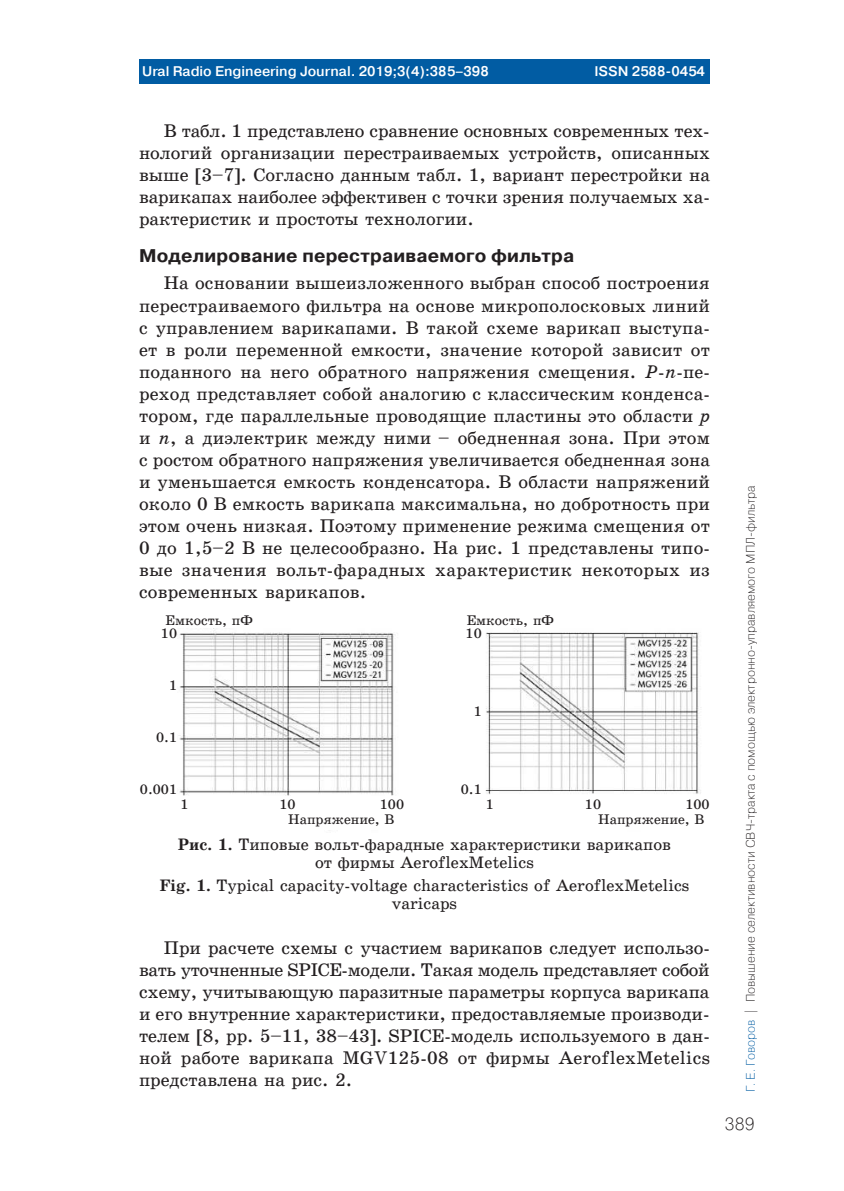
<style>
.page{position:relative;width:844px;height:1191px;background:#fff}
.page>*{position:absolute;margin:0;border:0;box-sizing:border-box;transform-origin:0 0}
.t1{font:18.38px/22.1px "School Book C";letter-spacing:.01em;color:#231f20;text-align:justify}
.t2{font:700 18.38px "Pragmatica";letter-spacing:.01em;color:#231f20}
.t3{font:200 17.5px "Pragmatica";color:#231f20}
.t4{font:16.62px/18.2px "School Book C";color:#231f20;text-align:center}
.t5{font:14px "School Book C";color:#231f20}
.t6{font:500 14px "Pragmatica";color:#fff}
.t7{font:200 12.25px "Pragmatica";color:#231f20}
.s1{font-family:"School Book C Italic"}
.s2{font-family:"School Book C Bold"}
.s3{color:#015ca3}
</style>
<div class="page">
<div style="left:139px;top:60px;width:570px;height:24px;background:#015ca3"></div>
<img style="left:177px;top:628px;width:524px;height:167px">
<div style="left:452px;top:620px;width:29px;height:181px;background:#fff"></div>
<p class="t6" style="left:142px;top:63px;width:348px">Ural Radio Engineering Journal. 2019;3(4):385–398</p>
<p class="t6" style="left:594px;top:63px;width:112px">ISSN 2588-0454</p>
<p class="t1" style="left:139px;top:120px;width:572px;text-indent:25px">В табл. 1 представлено сравнение основных современных тех&shy;нологий организации перестраиваемых устройств, описанных выше [3–7]. Согласно данным табл. 1, вариант перестройки на варикапах наиболее эффективен с точки зрения получаемых ха&shy;рактеристик и простоты технологии.</p>
<p class="t2" style="left:139px;top:244px;width:437px">Моделирование перестраиваемого фильтра</p>
<p class="t1" style="left:139px;top:272px;width:572px;text-indent:25px">На основании вышеизложенного выбран способ построения перестраиваемого фильтра на основе микрополосковых линий с управлением варикапами. В такой схеме варикап выступа&shy;ет в роли переменной емкости, значение которой зависит от поданного на него обратного напряжения смещения. <span class="s1">P</span>-<span class="s1">n</span>-пе&shy;реход представляет собой аналогию с классическим конденса&shy;тором, где параллельные проводящие пластины это области <span class="s1">p </span>и <span class="s1">n</span>, а диэлектрик между ними – обедненная зона. При этом с ростом обратного напряжения увеличивается обедненная зона и уменьшается емкость конденсатора. В области напряжений около 0 В емкость варикапа максимальна, но добротность при этом очень низкая. Поэтому применение режима смещения от 0 до 1,5–2 В не целесообразно. На рис. 1 представлены типо&shy;вые значения вольт-фарадных характеристик некоторых из современных варикапов.</p>
<p class="t5" style="left:165px;top:613px;width:89px">Емкость, пФ</p>
<p class="t5" style="left:466px;top:613px;width:89px">Емкость, пФ</p>
<p class="t5" style="left:161px;top:626px;width:18px">10</p>
<p class="t5" style="left:465px;top:626px;width:18px">10</p>
<p class="t5" style="left:169px;top:678px;width:10px">1</p>
<p class="t5" style="left:156px;top:730px;width:23px">0.1</p>
<p class="t5" style="left:140px;top:782px;width:39px">0.001</p>
<p class="t5" style="left:473px;top:704px;width:10px">1</p>
<p class="t5" style="left:460px;top:781px;width:23px">0.1</p>
<p class="t5" style="left:180px;top:796px;width:10px">1</p>
<p class="t5" style="left:279px;top:796px;width:18px">10</p>
<p class="t5" style="left:380px;top:796px;width:26px">100</p>
<p class="t5" style="left:486px;top:796px;width:10px">1</p>
<p class="t5" style="left:585px;top:796px;width:18px">10</p>
<p class="t5" style="left:685px;top:796px;width:26px">100</p>
<p class="t4" style="left:178px;top:835px;width:494px"><span class="s2">Рис. 1.</span> Типовые вольт-фарадные характеристики варикапов от фирмы AeroflexMetelics</p>
<p class="t4" style="left:159px;top:876px;width:531px"><span class="s2">Fig. 1.</span> Typical capacity-voltage characteristics of AeroflexMetelics varicaps</p>
<p class="t1" style="left:139px;top:936px;width:572px;text-indent:25px">При расчете схемы с участием варикапов следует использо&shy;вать уточненные SPICE-модели. Такая модель представляет собой схему, учитывающую паразитные параметры корпуса варикапа и его внутренние характеристики, предоставляемые производи&shy;телем [8, pp. 5–11, 38–43]. SPICE-модель используемого в дан&shy;ной работе варикапа MGV125-08 от фирмы AeroflexMetelics представлена на рис. 2.</p>
<p class="t5" style="left:288px;top:812px;width:108px">Напряжение, В</p>
<p class="t5" style="left:598px;top:812px;width:108px">Напряжение, В</p>
<p class="t7" style="left:742px;top:1092px;width:609px;rotate:-90deg"><span class="s3">Г. Е. Говоров</span> | Повышение селективности СВЧ-тракта с помощью электронно-управляемого МПЛ-фильтра</p>
<p class="t3" style="left:724px;top:1112px;width:31px">389</p>
</div>
